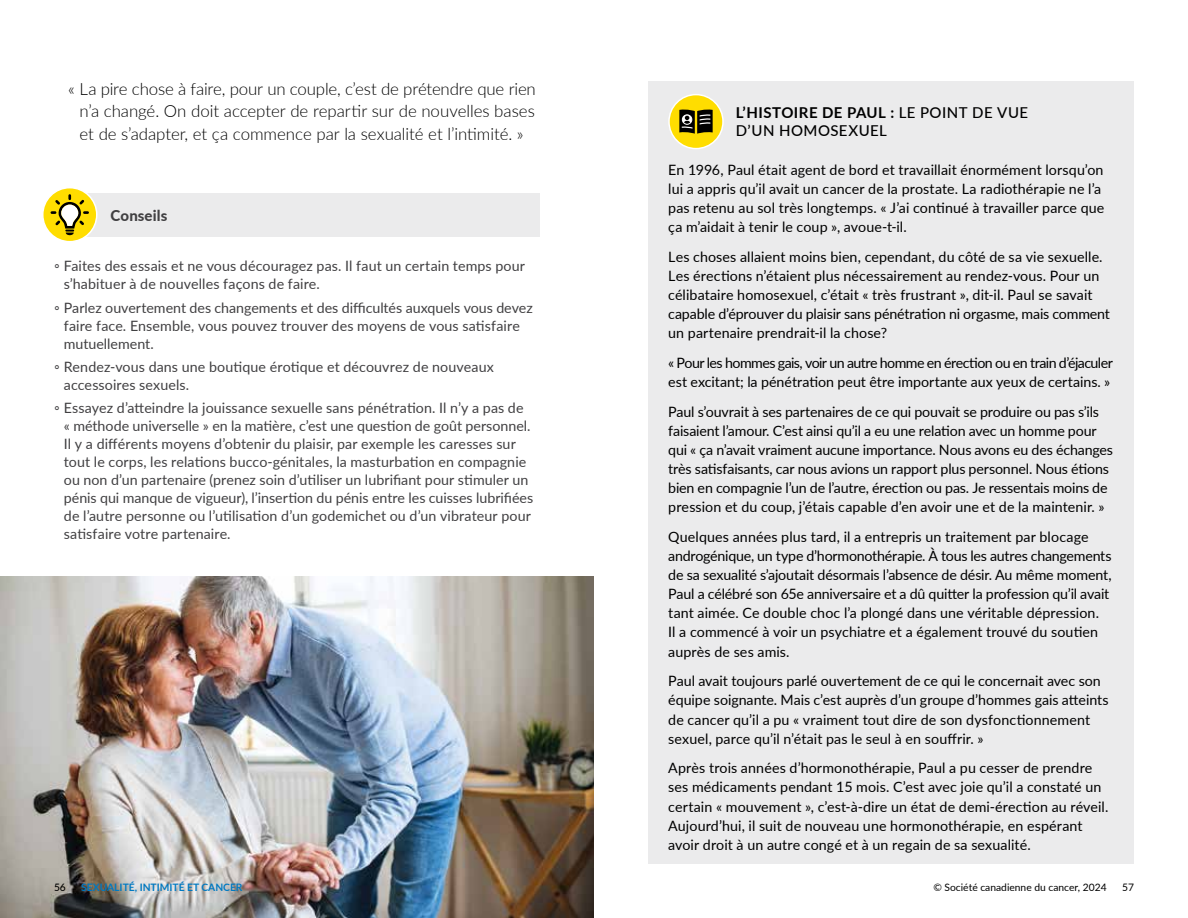
<style>
.page{position:relative;width:1188px;height:918px;background:#fff}
.page>*{position:absolute;margin:0;border:0;box-sizing:border-box;transform-origin:0 0}
.t1{font:300 16.8px/23px "Lato";letter-spacing:-.005em;color:#000;text-align:justify}
.t2{font:500 15px/18px "Lato";letter-spacing:.03em;color:#000}
.t3{font:800 15px "Lato";letter-spacing:.005em;color:#414042}
.t4{font:14.25px/19px "Lato";letter-spacing:.005em;color:#000}
.t5{font:14.25px/18px "Lato";letter-spacing:.005em;color:#414042}
.t6{font:14.25px/19px "Lato";letter-spacing:-.015em;color:#000}
.t7{font:10.2px "Lato";color:#000}
.t8{font:700 10.2px "Lato";color:#0079c1}
.t9{font:500 10.2px "Lato";color:#000}
.s1{font-weight:700}
</style>
<div class="page">
<div style="left:81px;top:193px;width:459px;height:43px;background:#ebebec"></div>
<svg style="left:43px;top:188px;width:54px;height:54px"></svg>
<div style="left:42px;top:187px;width:56px;height:55px;border:2px solid #fff;border-radius:50%"></div>
<svg style="left:49px;top:193px;width:41px;height:42px;background:#d2bc2b"></svg>
<img style="left:0;top:577px;width:594px;height:341px">
<div style="left:648px;top:81px;width:486px;height:783px;background:#ebebec"></div>
<svg style="left:668px;top:94px;width:56px;height:55px"></svg>
<p class="t1" style="left:80px;top:76px;width:458px;text-indent:-11px">« La pire chose à faire, pour un couple, c’est de prétendre que rien n’a changé. On doit accepter de repartir sur de nouvelles bases et de s’adapter, et ça commence par la sexualité et l’intimité. »</p>
<p class="t3" style="left:111px;top:204px;width:58px">Conseils</p>
<p class="t5" style="left:64px;top:256px;width:463px;text-indent:-10px">◦ Faites des essais et ne vous découragez pas. Il faut un certain temps pour s’habituer à de nouvelles façons de faire.</p>
<p class="t5" style="left:64px;top:298px;width:470px;text-indent:-10px">◦ Parlez ouvertement des changements et des difficultés auxquels vous devez faire face. Ensemble, vous pouvez trouver des moyens de vous satisfaire mutuellement.</p>
<p class="t5" style="left:64px;top:357px;width:432px;text-indent:-10px">◦ Rendez-vous dans une boutique érotique et découvrez de nouveaux accessoires sexuels.</p>
<p class="t5" style="left:64px;top:399px;width:471px;text-indent:-10px">◦ Essayez d’atteindre la jouissance sexuelle sans pénétration. Il n’y a pas de<br>« méthode universelle » en la matière, c’est une question de goût personnel.<br>Il y a différents moyens d’obtenir du plaisir, par exemple les caresses sur tout le corps, les relations bucco-génitales, la masturbation en compagnie ou non d’un partenaire (prenez soin d’utiliser un lubrifiant pour stimuler un pénis qui manque de vigueur), l’insertion du pénis entre les cuisses lubrifiées de l’autre personne ou l’utilisation d’un godemichet ou d’un vibrateur pour satisfaire votre partenaire.</p>
<p class="t9" style="left:54px;top:880px;width:13px">56</p>
<p class="t8" style="left:81px;top:880px;width:163px">SEXUALITÉ, INTIMITÉ ET CANCER</p>
<p class="t2" style="left:736px;top:103px;width:294px"><span class="s1">L’HISTOIRE DE PAUL :</span> LE POINT DE VUE<br>D’UN HOMOSEXUEL</p>
<p class="t4" style="left:668px;top:160px;width:438px">En 1996, Paul était agent de bord et travaillait énormément lorsqu’on lui a appris qu’il avait un cancer de la prostate. La radiothérapie ne l’a pas retenu au sol très longtemps. « J’ai continué à travailler parce que ça m’aidait à tenir le coup », avoue-t-il.</p>
<p class="t4" style="left:668px;top:247px;width:443px">Les choses allaient moins bien, cependant, du côté de sa vie sexuelle.<br>Les érections n’étaient plus nécessairement au rendez-vous. Pour un célibataire homosexuel, c’était « très frustrant », dit-il. Paul se savait capable d’éprouver du plaisir sans pénétration ni orgasme, mais comment un partenaire prendrait-il la chose?</p>
<p class="t6" style="left:668px;top:353px;width:446px">« Pour les hommes gais, voir un autre homme en érection ou en train d’éjaculer est excitant; la pénétration peut être importante aux yeux de certains. »</p>
<p class="t4" style="left:668px;top:402px;width:446px">Paul s’ouvrait à ses partenaires de ce qui pouvait se produire ou pas s’ils faisaient l’amour. C’est ainsi qu’il a eu une relation avec un homme pour qui « ça n’avait vraiment aucune importance. Nous avons eu des échanges très satisfaisants, car nous avions un rapport plus personnel. Nous étions bien en compagnie l’un de l’autre, érection ou pas. Je ressentais moins de pression et du coup, j’étais capable d’en avoir une et de la maintenir. »</p>
<p class="t4" style="left:668px;top:527px;width:445px">Quelques années plus tard, il a entrepris un traitement par blocage androgénique, un type d’hormonothérapie. À tous les autres changements de sa sexualité s’ajoutait désormais l’absence de désir. Au même moment, Paul a célébré son 65e anniversaire et a dû quitter la profession qu’il avait tant aimée. Ce double choc l’a plongé dans une véritable dépression.<br>Il a commencé à voir un psychiatre et a également trouvé du soutien auprès de ses amis.</p>
<p class="t4" style="left:668px;top:671px;width:442px">Paul avait toujours parlé ouvertement de ce qui le concernait avec son équipe soignante. Mais c’est auprès d’un groupe d’hommes gais atteints de cancer qu’il a pu « vraiment tout dire de son dysfonctionnement sexuel, parce qu’il n’était pas le seul à en souffrir. »</p>
<p class="t4" style="left:668px;top:758px;width:442px">Après trois années d’hormonothérapie, Paul a pu cesser de prendre ses médicaments pendant 15 mois. C’est avec joie qu’il a constaté un certain « mouvement », c’est-à-dire un état de demi-érection au réveil.<br>Aujourd’hui, il suit de nouveau une hormonothérapie, en espérant avoir droit à un autre congé et à un regain de sa sexualité.</p>
<p class="t7" style="left:933px;top:880px;width:175px">© Société canadienne du cancer, 2024</p>
<p class="t7" style="left:1122px;top:880px;width:13px">57</p>
</div>
